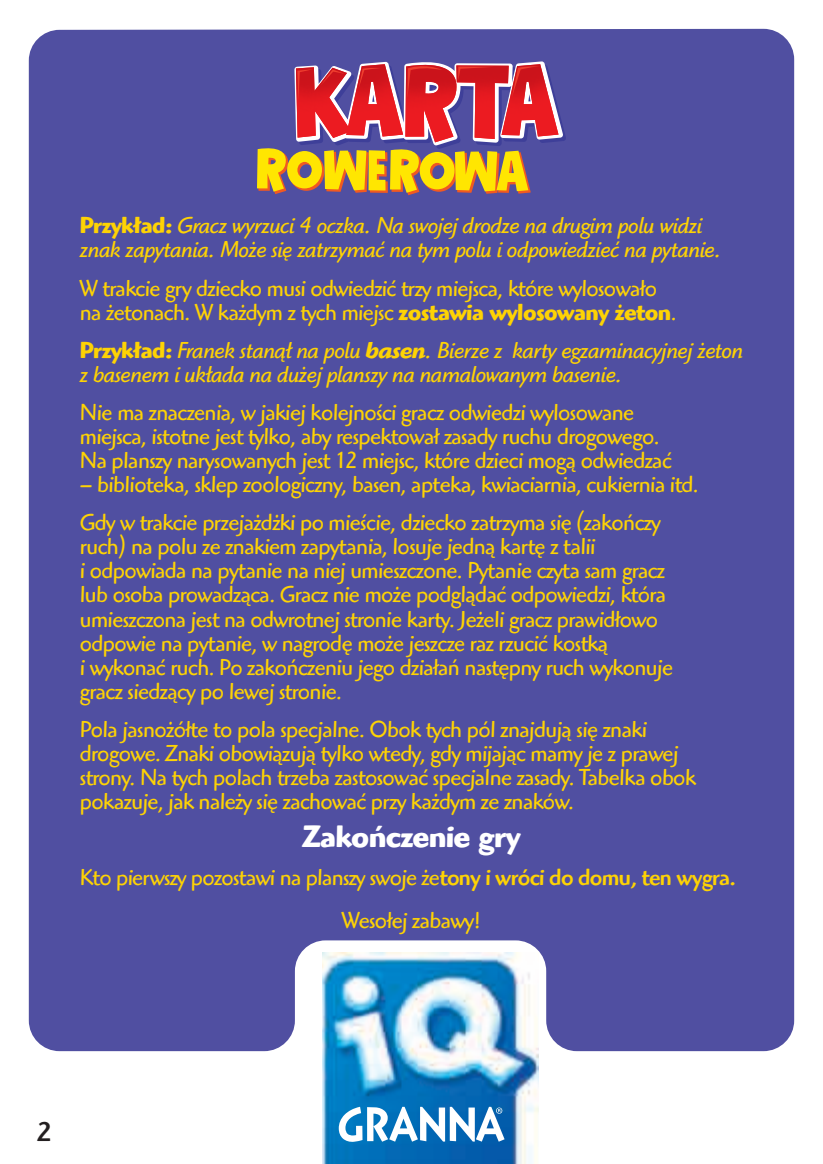
<style>
.page{position:relative;width:823px;height:1164px;background:#fff}
.page>*{position:absolute;margin:0;border:0;box-sizing:border-box;transform-origin:0 0}
.t1{font:32px "ITC Highlander Std Bold PL";letter-spacing:-.02em;color:#fff;scale:.95 1}
.t2{font:28px "ITC Highlander Std Medium PL";color:#231f20}
.t3{font:24px/24px "ITC Highlander Std Book PL";letter-spacing:-.02em;color:#fed304;scale:.95 1}
.t4{font:24px/24px "ITC Highlander Std Italic PL";letter-spacing:-.02em;color:#fed304;scale:.95 1}
.s1{font-family:"ITC Highlander Std Bold PL"}
.s2{font-family:"ITC Highlander Std Bold Italic PL"}
.s3{font-family:"ITC Highlander Std Medium PL"}
</style>
<div class="page">
<div style="left:29px;top:29px;width:765px;height:1021px;background:#504fa1"></div>
<svg style="left:257px;top:61px;width:309px;height:134px;background:#b16a5f"></svg>
<img style="left:322px;top:952px;width:217px;height:211px">
<svg style="left:339px;top:1106px;width:166px;height:35px"></svg>
<p class="t4" style="left:80px;top:216px;width:677px"><span class="s1">Przykład:</span> Gracz wyrzuci 4 oczka. Na swojej drodze na drugim polu widzi znak zapytania. Może się zatrzymać na tym polu i odpowiedzieć na pytanie.</p>
<p class="t3" style="left:80px;top:278px;width:630px">W trakcie gry dziecko musi odwiedzić trzy miejsca, które wylosowało na żetonach. W każdym z tych miejsc <span class="s1">zostawia wylosowany żeton</span>.</p>
<p class="t4" style="left:80px;top:340px;width:700px"><span class="s1">Przykład:</span> Franek stanął na polu <span class="s2">basen</span>. Bierze z karty egzaminacyjnej żeton z basenem i układa na dużej planszy na namalowanym basenie.</p>
<p class="t3" style="left:80px;top:403px;width:624px">Nie ma znaczenia, w jakiej kolejności gracz odwiedzi wylosowane miejsca, istotne jest tylko, aby respektował zasady ruchu drogowego.<br>Na planszy narysowanych jest 12 miejsc, które dzieci mogą odwiedzać</p>
<p class="t3" style="left:80px;top:468px;width:653px;line-height:38.2px">– biblioteka, sklep zoologiczny, basen, apteka, kwiaciarnia, cukiernia itd.<br>Gdy w trakcie przejażdżki po mieście, dziecko zatrzyma się (zakończy</p>
<p class="t3" style="left:80px;top:537px;width:626px">ruch) na polu ze znakiem zapytania, losuje jedną kartę z talii<br>i odpowiada na pytanie na niej umieszczone. Pytanie czyta sam gracz lub osoba prowadząca. Gracz nie może podglądać odpowiedzi, która umieszczona jest na odwrotnej stronie karty. Jeżeli gracz prawidłowo odpowie na pytanie, w nagrodę może jeszcze raz rzucić kostką<br>i wykonać ruch. Po zakończeniu jego działań następny ruch wykonuje gracz siedzący po lewej stronie.</p>
<p class="t3" style="left:80px;top:719px;width:650px">Pola jasnożółte to pola specjalne. Obok tych pól znajdują się znaki drogowe. Znaki obowiązują tylko wtedy, gdy mijając mamy je z prawej strony. Na tych polach trzeba zastosować specjalne zasady. Tabelka obok pokazuje, jak należy się zachować przy każdym ze znaków.</p>
<h1 class="t1" style="left:303px;top:824px;width:231px">Zakończenie gry</h1>
<p class="t3" style="left:80px;top:858px;width:692px;line-height:43px;text-align:center">Kto pierwszy pozostawi na planszy swoje że<span class="s3">tony i wróci do domu, ten wygra.<br></span>Wesołej zabawy!</p>
<p class="t2" style="left:37px;top:1121px;width:17px">2</p>
</div>
